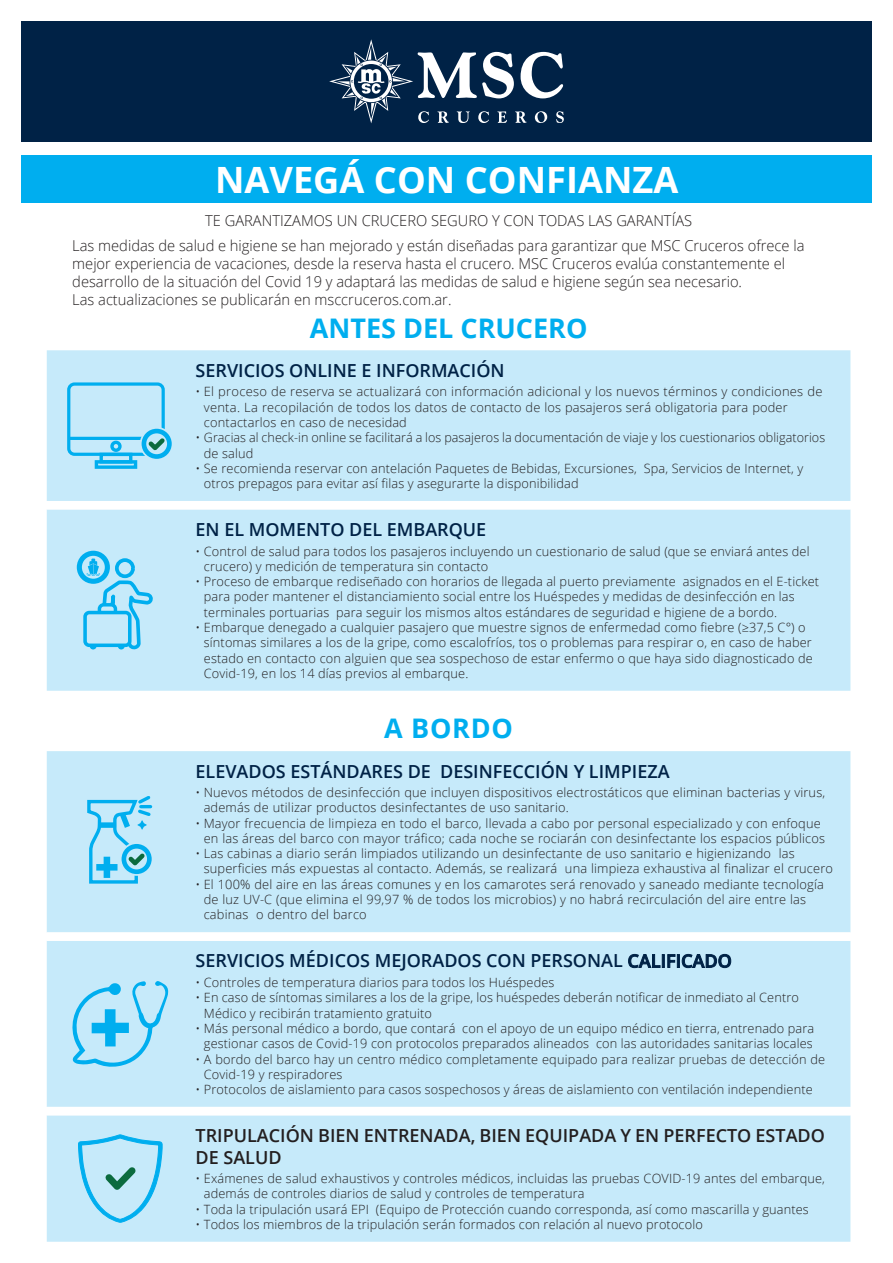
<style>
.page{position:relative;width:893px;height:1263px;background:#fff}
.page>*{position:absolute;margin:0;border:0;box-sizing:border-box;transform-origin:0 0}
.t1{font:700 36.3px "Open Sans";color:#fff}
.t2{font:700 27px "Open Sans";color:#00aeef}
.t3{font:600 18px "Open Sans";color:#002246}
.t4{font:600 18px/21.6px "Open Sans";color:#231f20}
.t5{font:300 15px/18px "Open Sans";color:#231f20}
.t6{font:300 12.75px/15.3px "Open Sans";letter-spacing:.01em;color:#231f20}
</style>
<div class="page">
<div style="left:47px;top:350px;width:803px;height:341px;background:#c6eafa"></div>
<svg style="left:47px;top:501px;width:803px;height:8px"></svg>
<div style="left:67px;top:382px;width:98px;height:74px;border:3px solid #00aeef;border-radius:6px"></div>
<div style="left:100px;top:453px;width:32px;height:10px;border:3px solid #00aeef"></div>
<hr style="left:69px;top:437px;width:94px;height:3px;background:#00aeef">
<div style="left:110px;top:441px;width:12px;height:11px;border:3px solid #00aeef;border-radius:50%"></div>
<div style="left:95px;top:460px;width:42px;height:9px;border:3px solid #00aeef"></div>
<svg style="left:140px;top:427px;width:33px;height:34px"></svg>
<svg style="left:142px;top:429px;width:30px;height:30px"></svg>
<svg style="left:77px;top:551px;width:76px;height:98px;background:#95dbf7"></svg>
<svg style="left:99px;top:605px;width:16px;height:32px"></svg>
<div style="left:98px;top:603px;width:19px;height:36px;border:3px solid #00aeef;border-radius:4px"></div>
<div style="left:90px;top:643px;width:7px;height:6px;background:#00aeef;border-radius:50%"></div>
<div style="left:118px;top:643px;width:7px;height:6px;background:#00aeef;border-radius:50%"></div>
<div style="left:85px;top:612px;width:45px;height:33px;background:#c6eafa;border-radius:4px"></div>
<div style="left:83px;top:611px;width:49px;height:36px;border:4px solid #00aeef;border-radius:4px"></div>
<div style="left:47px;top:751px;width:803px;height:491px;background:#c6eafa"></div>
<svg style="left:47px;top:932px;width:803px;height:183px;background:#cbecfa"></svg>
<svg style="left:87px;top:796px;width:66px;height:88px;background:#88d6f3"></svg>
<svg style="left:72px;top:981px;width:96px;height:86px;background:#97dbf7"></svg>
<svg style="left:78px;top:1135px;width:84px;height:87px;background:#a0dcf1"></svg>
<div style="left:21px;top:21px;width:851px;height:121px;background:#002246"></div>
<svg style="left:329px;top:39px;width:235px;height:84px"></svg>
<div style="left:21px;top:155px;width:851px;height:48px;background:#00aeef"></div>
<h1 class="t1" style="left:215px;top:154px;width:465px">NAVEGÁ CON CONFIANZA</h1>
<p class="t5" style="left:72px;top:208px;width:734px;line-height:24.6px;text-indent:133px">TE GARANTIZAMOS UN CRUCERO SEGURO Y CON TODAS LAS GARANTÍAS<br>Las medidas de salud e higiene se han mejorado y están diseñadas para garantizar que MSC Cruceros ofrece la</p>
<p class="t5" style="left:72px;top:254px;width:714px">mejor experiencia de vacaciones, desde la reserva hasta el crucero. MSC Cruceros evalúa constantemente el desarrollo de la situación del Covid 19 y adaptará las medidas de salud e higiene según sea necesario.<br>Las actualizaciones se publicarán en msccruceros.com.ar.</p>
<h2 class="t2" style="left:310px;top:310px;width:279px">ANTES DEL CRUCERO</h2>
<h3 class="t3" style="left:196px;top:358px;width:311px">SERVICIOS ONLINE E INFORMACIÓN</h3>
<p class="t6" style="left:204px;top:384px;width:620px;text-indent:-8px">• El proceso de reserva se actualizará con información adicional y los nuevos términos y condiciones de venta. La recopilación de todos los datos de contacto de los pasajeros será obligatoria para poder contactarlos en caso de necesidad</p>
<p class="t6" style="left:204px;top:430px;width:623px;text-indent:-8px">• Gracias al check-in online se facilitará a los pasajeros la documentación de viaje y los cuestionarios obligatorios de salud</p>
<p class="t6" style="left:204px;top:460px;width:601px;text-indent:-8px">• Se recomienda reservar con antelación Paquetes de Bebidas, Excursiones, Spa, Servicios de Internet, y otros prepagos para evitar así filas y asegurarte la disponibilidad</p>
<h3 class="t3" style="left:196px;top:517px;width:292px">EN EL MOMENTO DEL EMBARQUE</h3>
<p class="t6" style="left:204px;top:543px;width:607px;text-indent:-8px">• Control de salud para todos los pasajeros incluyendo un cuestionario de salud (que se enviará antes del crucero) y medición de temperatura sin contacto</p>
<p class="t6" style="left:204px;top:573px;width:617px;text-indent:-8px">• Proceso de embarque rediseñado con horarios de llegada al puerto previamente asignados en el E-ticket para poder mantener el distanciamiento social entre los Huéspedes y medidas de desinfección en las terminales portuarias para seguir los mismos altos estándares de seguridad e higiene de a bordo.</p>
<p class="t6" style="left:204px;top:619px;width:610px;text-indent:-8px">• Embarque denegado a cualquier pasajero que muestre signos de enfermedad como fiebre (≥37,5 C°) o síntomas similares a los de la gripe, como escalofríos, tos o problemas para respirar o, en caso de haber estado en contacto con alguien que sea sospechoso de estar enfermo o que haya sido diagnosticado de Covid-19, en los 14 días previos al embarque.</p>
<h2 class="t2" style="left:384px;top:709px;width:130px">A BORDO</h2>
<h3 class="t3" style="left:196px;top:759px;width:475px">ELEVADOS ESTÁNDARES DE DESINFECCIÓN Y LIMPIEZA</h3>
<p class="t6" style="left:204px;top:784px;width:623px;text-indent:-8px">• Nuevos métodos de desinfección que incluyen dispositivos electrostáticos que eliminan bacterias y virus, además de utilizar productos desinfectantes de uso sanitario.</p>
<p class="t6" style="left:204px;top:815px;width:623px;text-indent:-8px">• Mayor frecuencia de limpieza en todo el barco, llevada a cabo por personal especializado y con enfoque en las áreas del barco con mayor tráfico; cada noche se rociarán con desinfectante los espacios públicos</p>
<p class="t6" style="left:204px;top:845px;width:631px;text-indent:-8px">• Las cabinas a diario serán limpiados utilizando un desinfectante de uso sanitario e higienizando las superficies más expuestas al contacto. Además, se realizará una limpieza exhaustiva al finalizar el crucero</p>
<p class="t6" style="left:204px;top:876px;width:622px;text-indent:-8px">• El 100% del aire en las áreas comunes y en los camarotes será renovado y saneado mediante tecnología de luz UV-C (que elimina el 99,97 % de todos los microbios) y no habrá recirculación del aire entre las cabinas o dentro del barco</p>
<h3 class="t3" style="left:196px;top:948px;width:538px">SERVICIOS MÉDICOS MEJORADOS CON PERSONAL CALIFICADO</h3>
<p class="t6" style="left:196px;top:974px;width:360px">• Controles de temperatura diarios para todos los Huéspedes</p>
<p class="t6" style="left:204px;top:990px;width:597px;text-indent:-8px">• En caso de síntomas similares a los de la gripe, los huéspedes deberán notificar de inmediato al Centro<br>Médico y recibirán tratamiento gratuito</p>
<p class="t6" style="left:196px;top:1020px;width:620px;text-align:center">• Más personal médico a bordo, que contará con el apoyo de un equipo médico en tierra, entrenado para gestionar casos de Covid-19 con protocolos preparados alineados con las autoridades sanitarias locales</p>
<p class="t6" style="left:204px;top:1051px;width:623px;text-indent:-8px">• A bordo del barco hay un centro médico completamente equipado para realizar pruebas de detección de<br>Covid-19 y respiradores</p>
<p class="t6" style="left:196px;top:1081px;width:619px">• Protocolos de aislamiento para casos sospechosos y áreas de aislamiento con ventilación independiente</p>
<h3 class="t4" style="left:196px;top:1124px;width:631px">TRIPULACIÓN BIEN ENTRENADA, BIEN EQUIPADA Y EN PERFECTO ESTADO<br>DE SALUD</h3>
<p class="t6" style="left:204px;top:1170px;width:623px;text-indent:-8px">• Exámenes de salud exhaustivos y controles médicos, incluidas las pruebas COVID-19 antes del embarque, además de controles diarios de salud y controles de temperatura</p>
<p class="t6" style="left:196px;top:1201px;width:615px">• Toda la tripulación usará EPI (Equipo de Protección cuando corresponda, así como mascarilla y guantes</p>
<p class="t6" style="left:196px;top:1216px;width:509px">• Todos los miembros de la tripulación serán formados con relación al nuevo protocolo</p>
</div>
